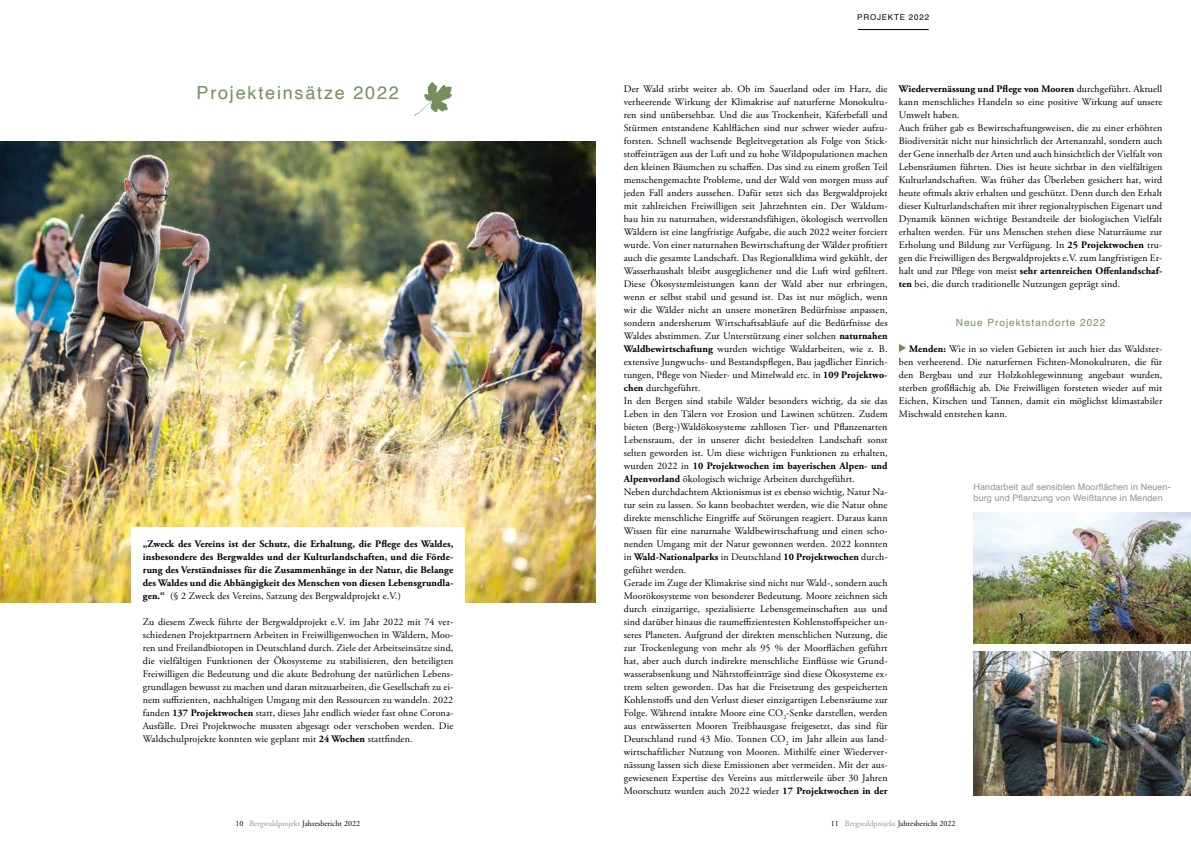
<style>
.page{position:relative;width:1191px;height:842px;background:#fff}
.page>*{position:absolute;margin:0;border:0;box-sizing:border-box;transform-origin:0 0}
.t1{font:18px "Helvetica";letter-spacing:.1em;color:#748f5b}
.t2{font:10px/13px "Adobe Garamond Pro";letter-spacing:.01em;color:#000}
.t3{font:700 10px/13px "Adobe Garamond Pro";letter-spacing:.01em;color:#000;text-align:justify}
.t4{font:10px "Helvetica";letter-spacing:.1em;color:#748f5b}
.t5{font:9px/10.8px "Helvetica";letter-spacing:.01em;color:#949290}
.t6{font:8px "Adobe Garamond";color:#000}
.t7{font:8px "Helvetica";letter-spacing:.1em;color:#000}
.s1{font-weight:400}
.s2{font-weight:700}
.s3{color:#949290}
</style>
<div class="page">
<img style="left:973px;top:651px;width:218px;height:144px">
<img style="left:973px;top:513px;width:218px;height:131px">
<img style="left:0;top:142px;width:595px;height:460px">
<hr style="left:857px;top:29px;width:71px;height:1px;background:#000">
<div style="left:131px;top:527px;width:334px;height:278px;background:#fff"></div>
<svg style="left:899px;top:344px;width:7px;height:8px"></svg>
<svg style="left:414px;top:82px;width:38px;height:34px"></svg>
<h1 class="t1" style="left:196px;top:79px;width:204px">Projekteinsätze 2022</h1>
<p class="t3" style="left:143px;top:537px;width:312px">„Zweck des Vereins ist der Schutz, die Erhaltung, die Pflege des Waldes, insbesondere des Bergwaldes und der Kulturlandschaften, und die Förde&shy;rung des Verständnisses für die Zusammenhänge in der Natur, die Belange des Waldes und die Abhängigkeit des Menschen von diesen Lebensgrundla&shy;gen.“ <span class="s1">(§ 2 Zweck des Vereins, Satzung des Bergwaldprojekt e.V.)</span></p>
<p class="t2" style="left:143px;top:615px;width:312px;text-align:justify">Zu diesem Zweck führte der Bergwaldprojekt e.V. im Jahr 2022 mit 74 ver&shy;schiedenen Projektpartnern Arbeiten in Freiwilligenwochen in Wäldern, Moo&shy;ren und Freilandbiotopen in Deutschland durch. Ziele der Arbeitseinsätze sind, die vielfältigen Funktionen der Ökosysteme zu stabilisieren, den beteiligten Freiwilligen die Bedeutung und die akute Bedrohung der natürlichen Lebens&shy;grundlagen bewusst zu machen und daran mitzuarbeiten, die Gesellschaft zu ei&shy;nem suffizienten, nachhaltigen Umgang mit den Ressourcen zu wandeln. 2022 fanden <span class="s2">137 Projektwochen</span> statt, dieses Jahr endlich wieder fast ohne Corona-Ausfälle. Drei Projektwoche mussten abgesagt oder verschoben werden. Die Waldschulprojekte konnten wie geplant mit <span class="s2">24 Wochen</span> stattfinden.</p>
<p class="t7" style="left:857px;top:11px;width:73px">PROJEKTE 2022</p>
<p class="t2" style="left:624px;top:83px;width:265px">Der Wald stirbt weiter ab. Ob im Sauerland oder im Harz, die verheerende Wirkung der Klimakrise auf naturferne Monokultu&shy;ren sind unübersehbar. Und die aus Trockenheit, Käferbefall und Stürmen entstandene Kahlflächen sind nur schwer wieder aufzu&shy;forsten. Schnell wachsende Begleitvegetation als Folge von Stick&shy;stoffeinträgen aus der Luft und zu hohe Wildpopulationen machen den kleinen Bäumchen zu schaffen. Das sind zu einem großen Teil menschengemachte Probleme, und der Wald von morgen muss auf jeden Fall anders aussehen. Dafür setzt sich das Bergwaldprojekt mit zahlreichen Freiwilligen seit Jahrzehnten ein. Der Waldum&shy;bau hin zu naturnahen, widerstandsfähigen, ökologisch wertvollen Wäldern ist eine langfristige Aufgabe, die auch 2022 weiter forciert wurde. Von einer naturnahen Bewirtschaftung der Wälder profitiert auch die gesamte Landschaft. Das Regionalklima wird gekühlt, der Wasserhaushalt bleibt ausgeglichener und die Luft wird gefiltert.<br>Diese Ökosystemleistungen kann der Wald aber nur erbringen, wenn er selbst stabil und gesund ist. Das ist nur möglich, wenn wir die Wälder nicht an unsere monetären Bedürfnisse anpassen, sondern andersherum Wirtschaftsabläufe auf die Bedürfnisse des Waldes abstimmen. Zur Unterstützung einer solchen <span class="s2">naturnahen Waldbewirtschaftung</span> wurden wichtige Waldarbeiten, wie z. B. extensive Jungwuchs- und Bestandspflegen, Bau jagdlicher Einrich&shy;tungen, Pflege von Nieder- und Mittelwald etc. in <span class="s2">109 Projektwo&shy;chen</span> durchgeführt.<br>In den Bergen sind stabile Wälder besonders wichtig, da sie das Leben in den Tälern vor Erosion und Lawinen schützen. Zudem bieten (Berg-)Waldökosysteme zahllosen Tier- und Pflanzenarten Lebensraum, der in unserer dicht besiedelten Landschaft sonst selten geworden ist. Um diese wichtigen Funktionen zu erhalten, wurden 2022 in <span class="s2">10 Projektwochen im bayerischen Alpen- und Alpenvorland</span> ökologisch wichtige Arbeiten durchgeführt.<br>Neben durchdachtem Aktionismus ist es ebenso wichtig, Natur Na&shy;tur sein zu lassen. So kann beobachtet werden, wie die Natur ohne direkte menschliche Eingriffe auf Störungen reagiert. Daraus kann Wissen für eine naturnahe Waldbewirtschaftung und einen scho&shy;nenden Umgang mit der Natur gewonnen werden. 2022 konnten in <span class="s2">Wald-Nationalparks</span> in Deutschland <span class="s2">10 Projektwochen</span> durch&shy;geführt werden.<br>Gerade im Zuge der Klimakrise sind nicht nur Wald-, sondern auch Moorökosysteme von besonderer Bedeutung. Moore zeichnen sich durch einzigartige, spezialisierte Lebensgemeinschaften aus und sind darüber hinaus die raumeffizientesten Kohlenstoffspeicher un&shy;seres Planeten. Aufgrund der direkten menschlichen Nutzung, die zur Trockenlegung von mehr als 95 % der Moorflächen geführt hat, aber auch durch indirekte menschliche Einflüsse wie Grund&shy;wasserabsenkung und Nährstoffeinträge sind diese Ökosysteme ex&shy;trem selten geworden. Das hat die Freisetzung des gespeicherten Kohlenstoffs und den Verlust dieser einzigartigen Lebensräume zur Folge. Während intakte Moore eine CO<sub>2</sub>-Senke darstellen, werden aus entwässerten Mooren Treibhausgase freigesetzt, das sind für Deutschland rund 43 Mio. Tonnen CO<sub>2</sub> im Jahr allein aus land&shy;wirtschaftlicher Nutzung von Mooren. Mithilfe einer Wiederver&shy;nässung lassen sich diese Emissionen aber vermeiden. Mit der aus&shy;gewiesenen Expertise des Vereins aus mittlerweile über 30 Jahren Moorschutz wurden auch 2022 wieder <span class="s2">17 Projektwochen in der</span></p>
<p class="t2" style="left:899px;top:83px;width:265px"><span class="s2">Wiedervernässung und Pflege von Mooren</span> durchgeführt. Aktuell kann menschliches Handeln so eine positive Wirkung auf unsere Umwelt haben.<br>Auch früher gab es Bewirtschaftungsweisen, die zu einer erhöhten Biodiversität nicht nur hinsichtlich der Artenanzahl, sondern auch der Gene innerhalb der Arten und auch hinsichtlich der Vielfalt von Lebensräumen führten. Dies ist heute sichtbar in den vielfältigen Kulturlandschaften. Was früher das Überleben gesichert hat, wird heute oftmals aktiv erhalten und geschützt. Denn durch den Erhalt dieser Kulturlandschaften mit ihrer regionaltypischen Eigenart und Dynamik können wichtige Bestandteile der biologischen Vielfalt erhalten werden. Für uns Menschen stehen diese Naturräume zur Erholung und Bildung zur Verfügung. In <span class="s2">25 Projektwochen</span> tru&shy;gen die Freiwilligen des Bergwaldprojekts e.V. zum langfristigen Er&shy;halt und zur Pflege von meist <span class="s2">sehr artenreichen Offenlandschaf&shy;ten</span> bei, die durch traditionelle Nutzungen geprägt sind.</p>
<p class="t4" style="left:955px;top:315px;width:151px">Neue Projektstandorte 2022</p>
<p class="t2" style="left:899px;top:343px;width:265px;text-align:justify;text-indent:10px"><span class="s2">Menden:</span> Wie in so vielen Gebieten ist auch hier das Waldster&shy;ben verheerend. Die naturfernen Fichten-Monokulturen, die für den Bergbau und zur Holzkohlegewinnung angebaut wurden, sterben großflächig ab. Die Freiwilligen forsteten wieder auf mit Eichen, Kirschen und Tannen, damit ein möglichst klimastabiler Mischwald entstehen kann.</p>
<p class="t5" style="left:973px;top:482px;width:199px">Handarbeit auf sensiblen Moorflächen in Neuen&shy;burg und Pflanzung von Weißtanne in Menden</p>
<p class="t6" style="left:235px;top:819px;width:126px">10 <span class="s3">Bergwaldprojekt</span> Jahresbericht 2022</p>
<p class="t6" style="left:831px;top:819px;width:126px">11 <span class="s3">Bergwaldprojekt</span> Jahresbericht 2022</p>
</div>
